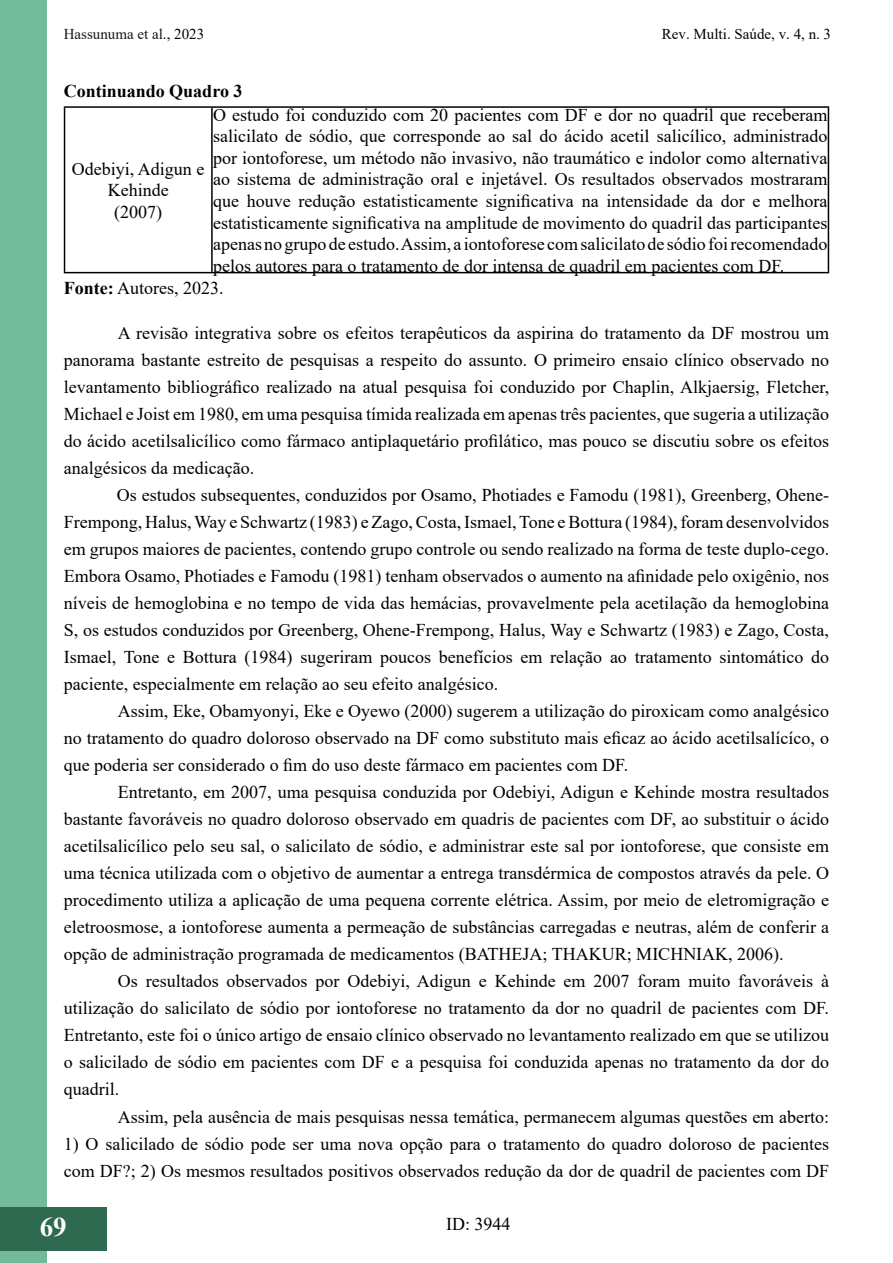
<style>
.page{position:relative;width:893px;height:1263px;background:#fff}
.page>*{position:absolute;margin:0;border:0;box-sizing:border-box;transform-origin:0 0}
.t1{font:700 27px "Times New Roman";color:#fff}
.t2{font:18px/27px "Times New Roman";color:#000;text-align:justify}
.t3{font:700 18px "Times New Roman";color:#000}
.t4{font:15px "Times New Roman";color:#000}
.t5{font:15px "Times New Roman";color:#181717}
.s1{color:#000}
.s2{font-weight:700}
</style>
<div class="page">
<div style="left:0;top:0;width:47px;height:1262px;background:#73ba9b"></div>
<hr style="left:892px;top:1207px;width:1px;height:43px;background:#2d6a4f">
<div style="left:0;top:1207px;width:106px;height:43px;background:#2d6a4f"></div>
<hr style="left:64px;top:106px;width:148px;height:2px;background:#000">
<hr style="left:212px;top:106px;width:617px;height:2px;background:#000">
<hr style="left:64px;top:272px;width:148px;height:1px;background:#000">
<hr style="left:212px;top:272px;width:617px;height:1px;background:#000">
<hr style="left:64px;top:108px;width:1px;height:164px;background:#000">
<hr style="left:211px;top:108px;width:2px;height:164px;background:#000">
<hr style="left:828px;top:108px;width:1px;height:164px;background:#000">
<p class="t5" style="left:64px;top:23px;width:142px">Hassunuma et al<span class="s1">., 2023</span></p>
<p class="t4" style="left:662px;top:23px;width:171px">Rev. Multi. Saúde, v. 4, n. 3</p>
<p class="t3" style="left:64px;top:78px;width:180px">Continuando Quadro 3</p>
<p class="t2" style="left:213px;top:101px;width:616px">O estudo foi conduzido com 20 pacientes com DF e dor no quadril que receberam</p>
<p class="t2" style="left:213px;top:122px;width:616px">salicilato de sódio, que corresponde ao sal do ácido acetil salicílico, administrado</p>
<p class="t2" style="left:213px;top:144px;width:616px">por iontoforese, um método não invasivo, não traumático e indolor como alternativa</p>
<p class="t2" style="left:213px;top:165px;width:616px">ao sistema de administração oral e injetável. Os resultados observados mostraram</p>
<p class="t2" style="left:213px;top:187px;width:616px">que houve redução estatisticamente significativa na intensidade da dor e melhora</p>
<p class="t2" style="left:213px;top:209px;width:616px">estatisticamente significativa na amplitude de movimento do quadril das participantes</p>
<p class="t2" style="left:213px;top:230px;width:616px">apenas no grupo de estudo. Assim, a iontoforese com salicilato de sódio foi recomendado</p>
<p class="t2" style="left:213px;top:252px;width:573px">pelos autores para o tratamento de dor intensa de quadril em pacientes com DF.</p>
<p class="t2" style="left:64px;top:274px;width:161px"><span class="s2">Fonte:</span> Autores, 2023.</p>
<p class="t2" style="left:64px;top:319px;width:767px;text-indent:54px">A revisão integrativa sobre os efeitos terapêuticos da aspirina do tratamento da DF mostrou um panorama bastante estreito de pesquisas a respeito do assunto. O primeiro ensaio clínico observado no levantamento bibliográfico realizado na atual pesquisa foi conduzido por Chaplin, Alkjaersig, Fletcher, Michael e Joist em 1980, em uma pesquisa tímida realizada em apenas três pacientes, que sugeria a utilização do ácido acetilsalicílico como fármaco antiplaquetário profilático, mas pouco se discutiu sobre os efeitos analgésicos da medicação.</p>
<p class="t2" style="left:64px;top:481px;width:767px;text-indent:53px">Os estudos subsequentes, conduzidos por Osamo, Photiades e Famodu (1981), Greenberg, Ohene-Frempong, Halus, Way e Schwartz (1983) e Zago, Costa, Ismael, Tone e Bottura (1984), foram desenvolvidos em grupos maiores de pacientes, contendo grupo controle ou sendo realizado na forma de teste duplo-cego.<br>Embora Osamo, Photiades e Famodu (1981) tenham observados o aumento na afinidade pelo oxigênio, nos níveis de hemoglobina e no tempo de vida das hemácias, provavelmente pela acetilação da hemoglobina S, os estudos conduzidos por Greenberg, Ohene-Frempong, Halus, Way e Schwartz (1983) e Zago, Costa, Ismael, Tone e Bottura (1984) sugeriram poucos benefícios em relação ao tratamento sintomático do paciente, especialmente em relação ao seu efeito analgésico.</p>
<p class="t2" style="left:64px;top:697px;width:767px;text-indent:54px">Assim, Eke, Obamyonyi, Eke e Oyewo (2000) sugerem a utilização do piroxicam como analgésico no tratamento do quadro doloroso observado na DF como substituto mais eficaz ao ácido acetilsalícíco, o que poderia ser considerado o fim do uso deste fármaco em pacientes com DF.</p>
<p class="t2" style="left:64px;top:778px;width:767px;text-indent:54px">Entretanto, em 2007, uma pesquisa conduzida por Odebiyi, Adigun e Kehinde mostra resultados bastante favoráveis no quadro doloroso observado em quadris de pacientes com DF, ao substituir o ácido acetilsalicílico pelo seu sal, o salicilato de sódio, e administrar este sal por iontoforese, que consiste em uma técnica utilizada com o objetivo de aumentar a entrega transdérmica de compostos através da pele. O procedimento utiliza a aplicação de uma pequena corrente elétrica. Assim, por meio de eletromigração e eletroosmose, a iontoforese aumenta a permeação de substâncias carregadas e neutras, além de conferir a opção de administração programada de medicamentos (BATHEJA; THAKUR; MICHNIAK, 2006).</p>
<p class="t2" style="left:64px;top:967px;width:767px;text-indent:54px">Os resultados observados por Odebiyi, Adigun e Kehinde em 2007 foram muito favoráveis à utilização do salicilato de sódio por iontoforese no tratamento da dor no quadril de pacientes com DF.<br>Entretanto, este foi o único artigo de ensaio clínico observado no levantamento realizado em que se utilizou o salicilado de sódio em pacientes com DF e a pesquisa foi conduzida apenas no tratamento da dor do quadril.</p>
<p class="t2" style="left:118px;top:1102px;width:713px">Assim, pela ausência de mais pesquisas nessa temática, permanecem algumas questões em aberto:</p>
<p class="t2" style="left:64px;top:1129px;width:767px">1) O salicilado de sódio pode ser uma nova opção para o tratamento do quadro doloroso de pacientes com DF?; 2) Os mesmos resultados positivos observados redução da dor de quadril de pacientes com DF</p>
<p class="t2" style="left:72px;top:157px;width:134px;line-height:21.6px;text-align:center">Odebiyi, Adigun e<br>Kehinde<br>(2007)</p>
<h1 class="t1" style="left:40px;top:1207px;width:28px">69</h1>
<p class="t2" style="left:446px;top:1210px;width:66px">ID: 3944</p>
</div>
